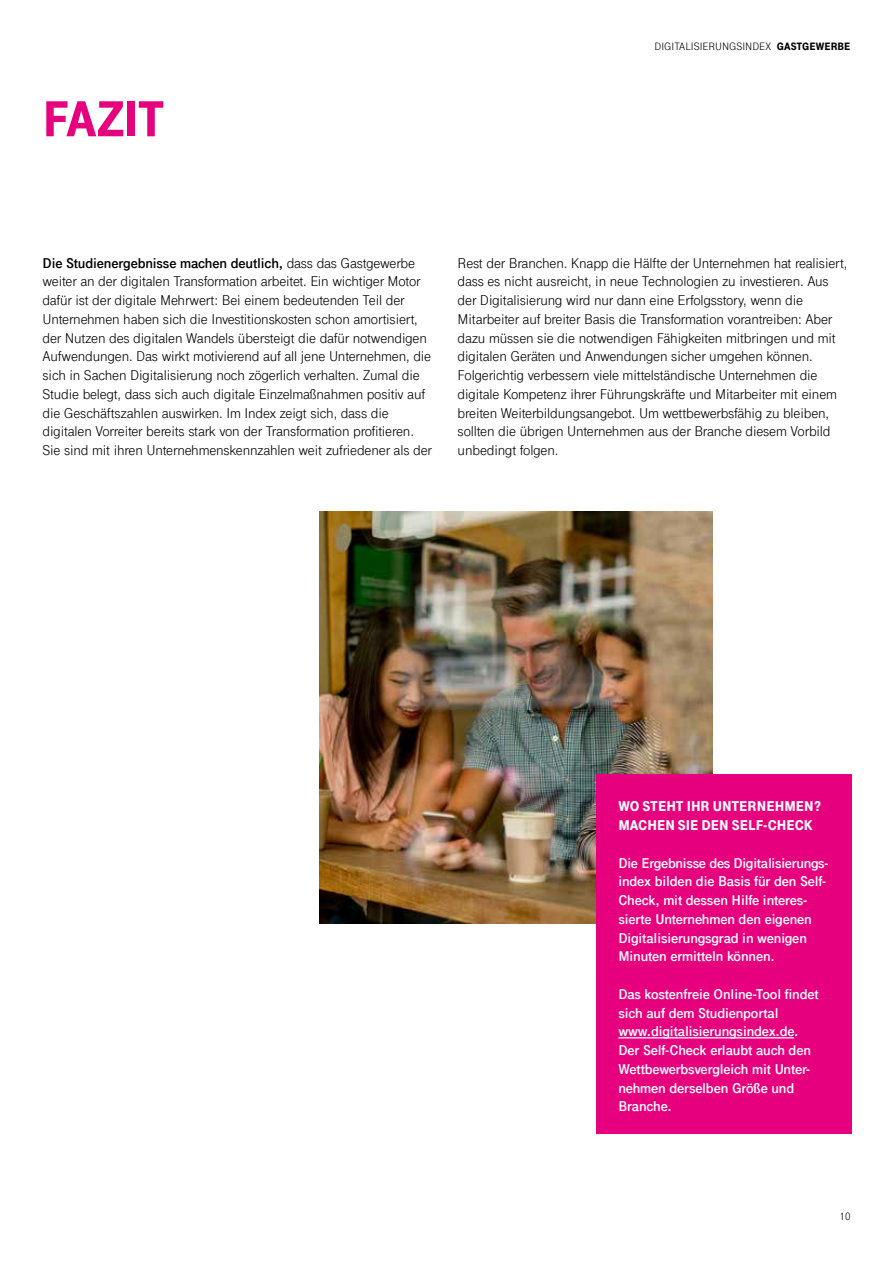
<style>
.page{position:relative;width:893px;height:1263px;background:#fff}
.page>*{position:absolute;margin:0;border:0;box-sizing:border-box;transform-origin:0 0}
.t1{font:900 52.5px "Tele Grotesk Next";letter-spacing:-.025em;color:#e6007d}
.t2{font:15px/18.8px "Tele Grotesk Next";letter-spacing:-.01em;color:#000}
.t3{font:700 15px/18.8px "Tele Grotesk Next";letter-spacing:-.01em;color:#fff}
.t4{font:900 15px/18.8px "Tele Grotesk Next";color:#fff}
.t5{font:11.25px "Tele Grotesk Next";color:#000}
.s1{font-weight:900}
.s2{font-weight:700}
</style>
<div class="page">
<img style="left:319px;top:511px;width:393px;height:413px">
<div style="left:596px;top:774px;width:255px;height:360px;background:#e6007d"></div>
<hr style="left:618px;top:1037px;width:176px;height:1px;background:#fff">
<h1 class="t1" style="left:43px;top:90px;width:124px">FAZIT</h1>
<p class="t5" style="left:655px;top:40px;width:197px">DIGITALISIERUNGSINDEX <span class="s1">GASTGEWERBE</span></p>
<p class="t2" style="left:43px;top:253px;width:391px"><span class="s2">Die Studienergebnisse machen deutlich,</span> dass das Gastgewerbe weiter an der digitalen Transformation arbeitet. Ein wichtiger Motor dafür ist der digitale Mehrwert: Bei einem bedeutenden Teil der Unternehmen haben sich die Investitionskosten schon amortisiert, der Nutzen des digitalen Wandels übersteigt die dafür notwendigen Aufwendungen. Das wirkt motivierend auf all jene Unternehmen, die sich in Sachen Digitalisierung noch zögerlich verhalten. Zumal die Studie belegt, dass sich auch digitale Einzelmaßnahmen positiv auf die Geschäftszahlen auswirken. Im Index zeigt sich, dass die digitalen Vorreiter bereits stark von der Transformation profitieren.<br>Sie sind mit ihren Unternehmenskennzahlen weit zufriedener als der</p>
<p class="t2" style="left:458px;top:253px;width:391px">Rest der Branchen. Knapp die Hälfte der Unternehmen hat realisiert, dass es nicht ausreicht, in neue Technologien zu investieren. Aus der Digitalisierung wird nur dann eine Erfolgsstory, wenn die Mitarbeiter auf breiter Basis die Transformation vorantreiben: Aber dazu müssen sie die notwendigen Fähigkeiten mitbringen und mit digitalen Geräten und Anwendungen sicher umgehen können.<br>Folgerichtig verbessern viele mittelständische Unternehmen die digitale Kompetenz ihrer Führungskräfte und Mitarbeiter mit einem breiten Weiterbildungsangebot. Um wettbewerbsfähig zu bleiben, sollten die übrigen Unternehmen aus der Branche diesem Vorbild unbedingt folgen.</p>
<p class="t4" style="left:618px;top:797px;width:204px">WO STEHT IHR UNTERNEHMEN?<br>MACHEN SIE DEN SELF-CHECK</p>
<p class="t3" style="left:618px;top:853px;width:211px">Die Ergebnisse des Digitalisierungs&shy;index bilden die Basis für den Self-Check, mit dessen Hilfe interes&shy;sierte Unternehmen den eigenen Digitalisierungsgrad in wenigen Minuten ermitteln können.</p>
<p class="t3" style="left:618px;top:985px;width:202px">Das kostenfreie Online-Tool findet sich auf dem Studienportal www.digitalisierungsindex.de.<br>Der Self-Check erlaubt auch den<br>Wettbewerbsvergleich mit Unter&shy;nehmen derselben Größe und<br>Branche.</p>
<p class="t5" style="left:840px;top:1210px;width:12px">10</p>
</div>
